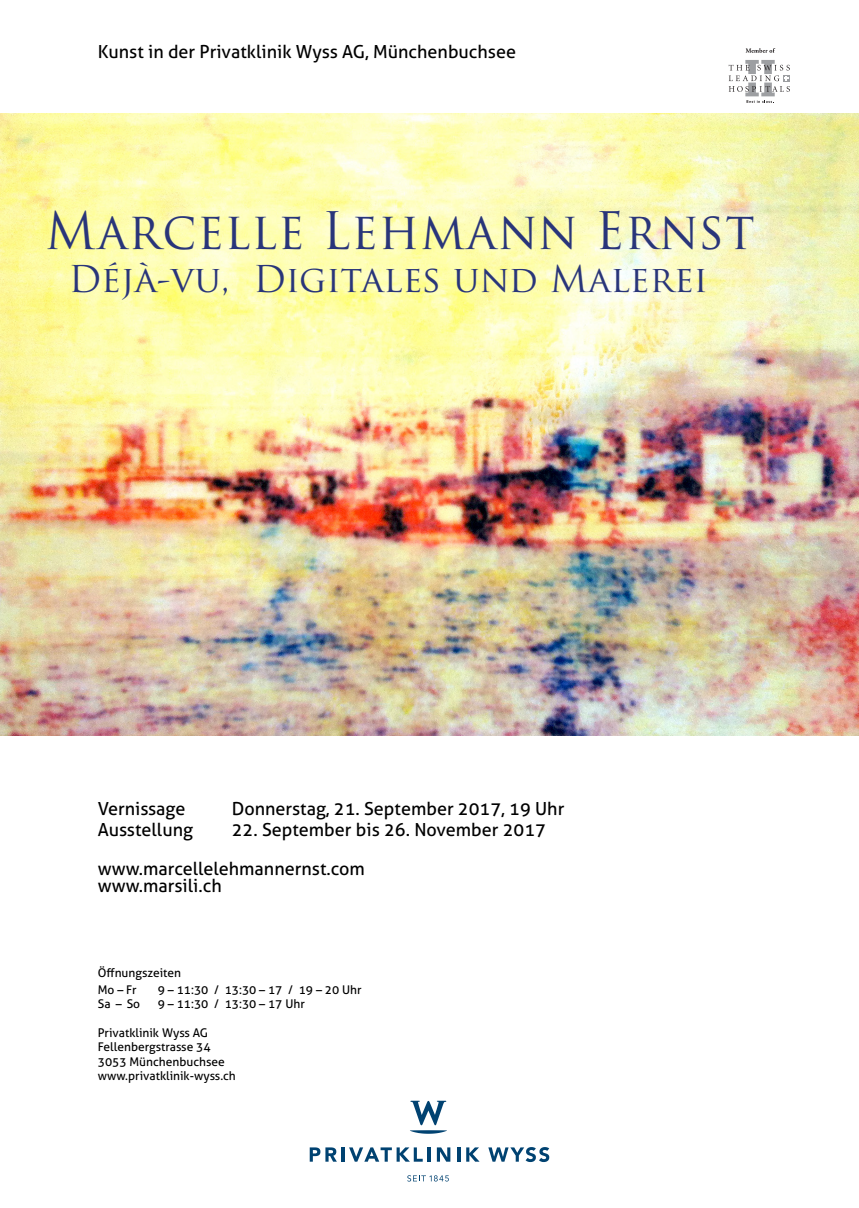
<style>
.page{position:relative;width:859px;height:1208px;background:#fff}
.page>*{position:absolute;margin:0;border:0;box-sizing:border-box;transform-origin:0 0}
.t1{font:50.4px "Trajan Pro";letter-spacing:.02em;color:#29357a;scale:.95 1}
.t2{font:36px "Trajan Pro";color:#29357a}
.t3{font:18px/38.6px "Aller";color:#000}
.t4{font:12px/14.4px "Aller";color:#000}
</style>
<div class="page">
<img style="left:0;top:114px;width:859px;height:622px">
<svg style="left:729px;top:60px;width:61px;height:43px"></svg>
<svg style="left:746px;top:48px;width:29px;height:5px"></svg>
<svg style="left:410px;top:1100px;width:37px;height:33px"></svg>
<svg style="left:407px;top:1175px;width:42px;height:6px"></svg>
<svg style="left:310px;top:1147px;width:27px;height:14px"></svg>
<hr style="left:342px;top:1147px;width:3px;height:14px;background:#004271">
<svg style="left:349px;top:1147px;width:74px;height:14px"></svg>
<hr style="left:427px;top:1147px;width:3px;height:14px;background:#004271">
<svg style="left:437px;top:1147px;width:13px;height:14px"></svg>
<hr style="left:457px;top:1147px;width:3px;height:14px;background:#004271">
<svg style="left:466px;top:1147px;width:13px;height:14px"></svg>
<svg style="left:488px;top:1147px;width:61px;height:15px"></svg>
<p class="t3" style="left:98px;top:33px;width:420px">Kunst in der Privatklinik Wyss AG, Münchenbuchsee</p>
<h1 class="t1" style="left:45px;top:198px;width:748px">Marcelle Lehmann Ernst</h1>
<h2 class="t2" style="left:69px;top:256px;width:641px">Déjà-vu, Digitales und Malerei</h2>
<p class="t3" style="left:98px;top:789px;width:89px">Vernissage</p>
<p class="t3" style="left:232px;top:789px;width:334px">Donnerstag, 21. September 2017, 19 Uhr</p>
<p class="t3" style="left:98px;top:810px;width:97px">Ausstellung</p>
<p class="t3" style="left:98px;top:810px;width:450px;text-indent:134px">22. September bis 26. November 2017 www.marcellelehmannernst.com</p>
<p class="t3" style="left:98px;top:866px;width:125px">www.marsili.ch</p>
<p class="t4" style="left:98px;top:964px;width:85px;line-height:17px">Öffnungszeiten<br>Mo – Fr</p>
<p class="t4" style="left:158px;top:982px;width:205px">9 – 11:30 / 13:30 – 17 / 19 – 20 Uhr</p>
<p class="t4" style="left:98px;top:996px;width:44px">Sa – So</p>
<p class="t4" style="left:158px;top:996px;width:148px">9 – 11:30 / 13:30 – 17 Uhr</p>
<p class="t4" style="left:98px;top:1025px;width:140px">Privatklinik Wyss AG<br>Fellenbergstrasse 34<br>3053 Münchenbuchsee www.privatklinik-wyss.ch</p>
</div>
